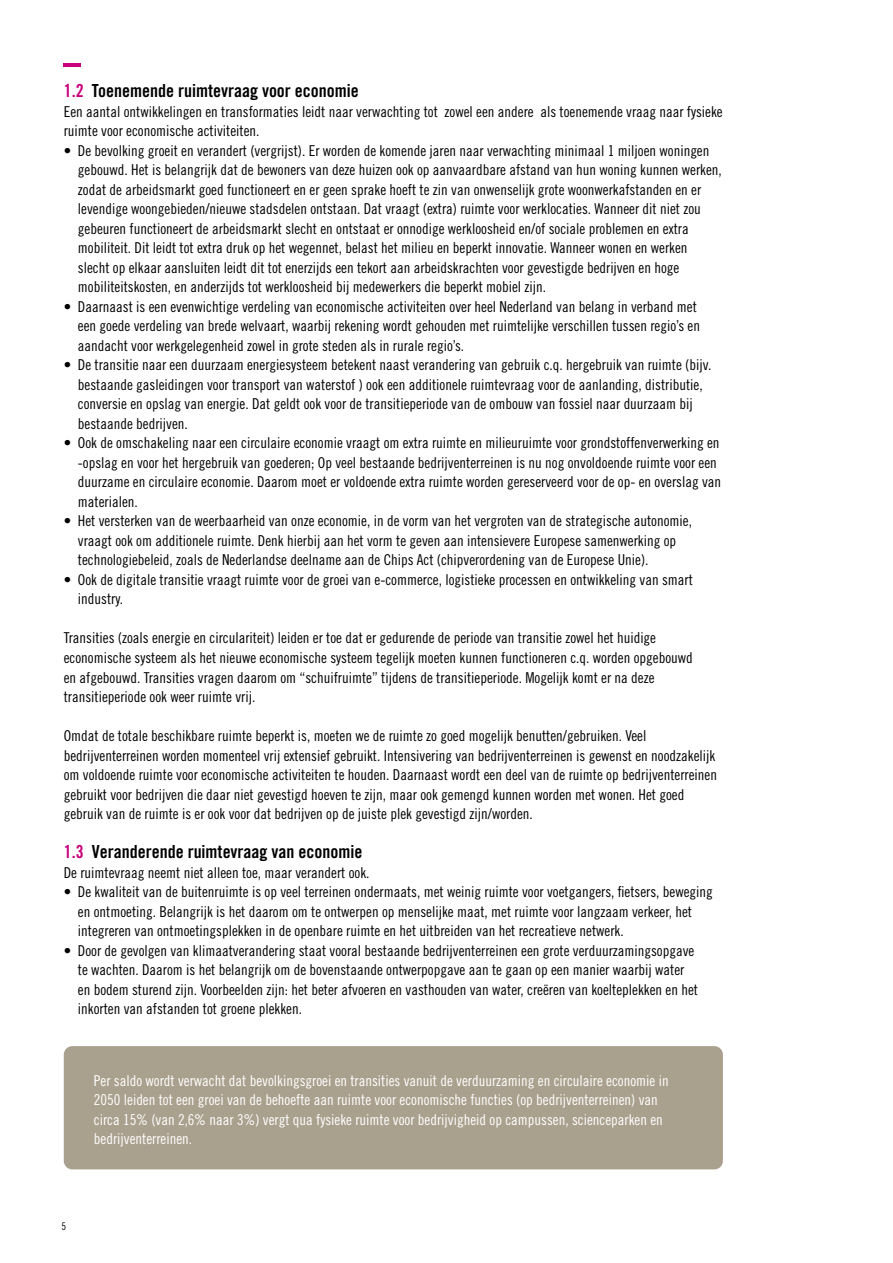
<style>
.page{position:relative;width:893px;height:1263px;background:#fff}
.page>*{position:absolute;margin:0;border:0;box-sizing:border-box;transform-origin:0 0}
.t1{font:18px "Trade Gothic LT Std Bd Cn 20";color:#000}
.t2{font:15px/19.5px "Trade Gothic LT Std Cn 18";color:#000}
.t3{font:15px/19.5px "Trade Gothic LT Std Cn 18";color:#fff}
.t4{font:10.5px "Trade Gothic LT Std Cn 18";color:#000}
.s1{color:#c8007c}
</style>
<div class="page">
<hr style="left:64px;top:64px;width:17px;height:3px;background:#c8007c">
<div style="left:64px;top:1046px;width:659px;height:123px;background:#aaa08e;border-radius:9px"></div>
<p class="t1" style="left:64px;top:80px;width:297px"><span class="s1">1.2</span> Toenemende ruimtevraag voor economie</p>
<p class="t2" style="left:64px;top:102px;width:660px">Een aantal ontwikkelingen en transformaties leidt naar verwachting tot zowel een andere als toenemende vraag naar fysieke ruimte voor economische activiteiten.</p>
<p class="t2" style="left:78px;top:141px;width:645px;text-indent:-14px">• De bevolking groeit en verandert (vergrijst). Er worden de komende jaren naar verwachting minimaal 1 miljoen woningen gebouwd. Het is belangrijk dat de bewoners van deze huizen ook op aanvaardbare afstand van hun woning kunnen werken, zodat de arbeidsmarkt goed functioneert en er geen sprake hoeft te zin van onwenselijk grote woonwerkafstanden en er levendige woongebieden/nieuwe stadsdelen ontstaan. Dat vraagt (extra) ruimte voor werklocaties. Wanneer dit niet zou gebeuren functioneert de arbeidsmarkt slecht en ontstaat er onnodige werkloosheid en/of sociale problemen en extra mobiliteit. Dit leidt tot extra druk op het wegennet, belast het milieu en beperkt innovatie. Wanneer wonen en werken slecht op elkaar aansluiten leidt dit tot enerzijds een tekort aan arbeidskrachten voor gevestigde bedrijven en hoge mobiliteitskosten, en anderzijds tot werkloosheid bij medewerkers die beperkt mobiel zijn.</p>
<p class="t2" style="left:78px;top:297px;width:624px;text-indent:-14px">• Daarnaast is een evenwichtige verdeling van economische activiteiten over heel Nederland van belang in verband met een goede verdeling van brede welvaart, waarbij rekening wordt gehouden met ruimtelijke verschillen tussen regio’s en aandacht voor werkgelegenheid zowel in grote steden als in rurale regio’s.</p>
<p class="t2" style="left:78px;top:355px;width:635px;text-indent:-14px">• De transitie naar een duurzaam energiesysteem betekent naast verandering van gebruik c.q. hergebruik van ruimte (bijv. bestaande gasleidingen voor transport van waterstof ) ook een additionele ruimtevraag voor de aanlanding, distributie, conversie en opslag van energie. Dat geldt ook voor de transitieperiode van de ombouw van fossiel naar duurzaam bij bestaande bedrijven.</p>
<p class="t2" style="left:78px;top:433px;width:645px;text-indent:-14px">• Ook de omschakeling naar een circulaire economie vraagt om extra ruimte en milieuruimte voor grondstoffenverwerking en -opslag en voor het hergebruik van goederen; Op veel bestaande bedrijventerreinen is nu nog onvoldoende ruimte voor een duurzame en circulaire economie. Daarom moet er voldoende extra ruimte worden gereserveerd voor de op- en overslag van materialen.</p>
<p class="t2" style="left:78px;top:511px;width:616px;text-indent:-14px">• Het versterken van de weerbaarheid van onze economie, in de vorm van het vergroten van de strategische autonomie, vraagt ook om additionele ruimte. Denk hierbij aan het vorm te geven aan intensievere Europese samenwerking op technologiebeleid, zoals de Nederlandse deelname aan de Chips Act (chipverordening van de Europese Unie).</p>
<p class="t2" style="left:78px;top:570px;width:616px;text-indent:-14px">• Ook de digitale transitie vraagt ruimte voor de groei van e-commerce, logistieke processen en ontwikkeling van smart industry.</p>
<p class="t2" style="left:64px;top:628px;width:631px">Transities (zoals energie en circulariteit) leiden er toe dat er gedurende de periode van transitie zowel het huidige economische systeem als het nieuwe economische systeem tegelijk moeten kunnen functioneren c.q. worden opgebouwd en afgebouwd. Transities vragen daarom om “schuifruimte” tijdens de transitieperiode. Mogelijk komt er na deze transitieperiode ook weer ruimte vrij.</p>
<p class="t2" style="left:64px;top:726px;width:655px">Omdat de totale beschikbare ruimte beperkt is, moeten we de ruimte zo goed mogelijk benutten/gebruiken. Veel bedrijventerreinen worden momenteel vrij extensief gebruikt. Intensivering van bedrijventerreinen is gewenst en noodzakelijk om voldoende ruimte voor economische activiteiten te houden. Daarnaast wordt een deel van de ruimte op bedrijventerreinen gebruikt voor bedrijven die daar niet gevestigd hoeven te zijn, maar ook gemengd kunnen worden met wonen. Het goed gebruik van de ruimte is er ook voor dat bedrijven op de juiste plek gevestigd zijn/worden.</p>
<p class="t1" style="left:64px;top:841px;width:300px"><span class="s1">1.3</span> Veranderende ruimtevraag van economie</p>
<p class="t2" style="left:64px;top:862px;width:307px">De ruimtevraag neemt niet alleen toe, maar verandert ook.</p>
<p class="t2" style="left:78px;top:882px;width:636px;text-indent:-14px">• De kwaliteit van de buitenruimte is op veel terreinen ondermaats, met weinig ruimte voor voetgangers, fietsers, beweging en ontmoeting. Belangrijk is het daarom om te ontwerpen op menselijke maat, met ruimte voor langzaam verkeer, het integreren van ontmoetingsplekken in de openbare ruimte en het uitbreiden van het recreatieve netwerk.</p>
<p class="t2" style="left:78px;top:940px;width:622px;text-indent:-14px">• Door de gevolgen van klimaatverandering staat vooral bestaande bedrijventerreinen een grote verduurzamingsopgave te wachten. Daarom is het belangrijk om de bovenstaande ontwerpopgave aan te gaan op een manier waarbij water en bodem sturend zijn. Voorbeelden zijn: het beter afvoeren en vasthouden van water, creëren van koelteplekken en het inkorten van afstanden tot groene plekken.</p>
<p class="t3" style="left:94px;top:1070px;width:576px">Per saldo wordt verwacht dat bevolkingsgroei en transities vanuit de verduurzaming en circulaire economie in 2050 leiden tot een groei van de behoefte aan ruimte voor economische functies (op bedrijventerreinen) van circa 15% (van 2,6% naar 3%) vergt qua fysieke ruimte voor bedrijvigheid op campussen, scienceparken en bedrijventerreinen.</p>
<p class="t4" style="left:62px;top:1220px;width:6px">5</p>
</div>
